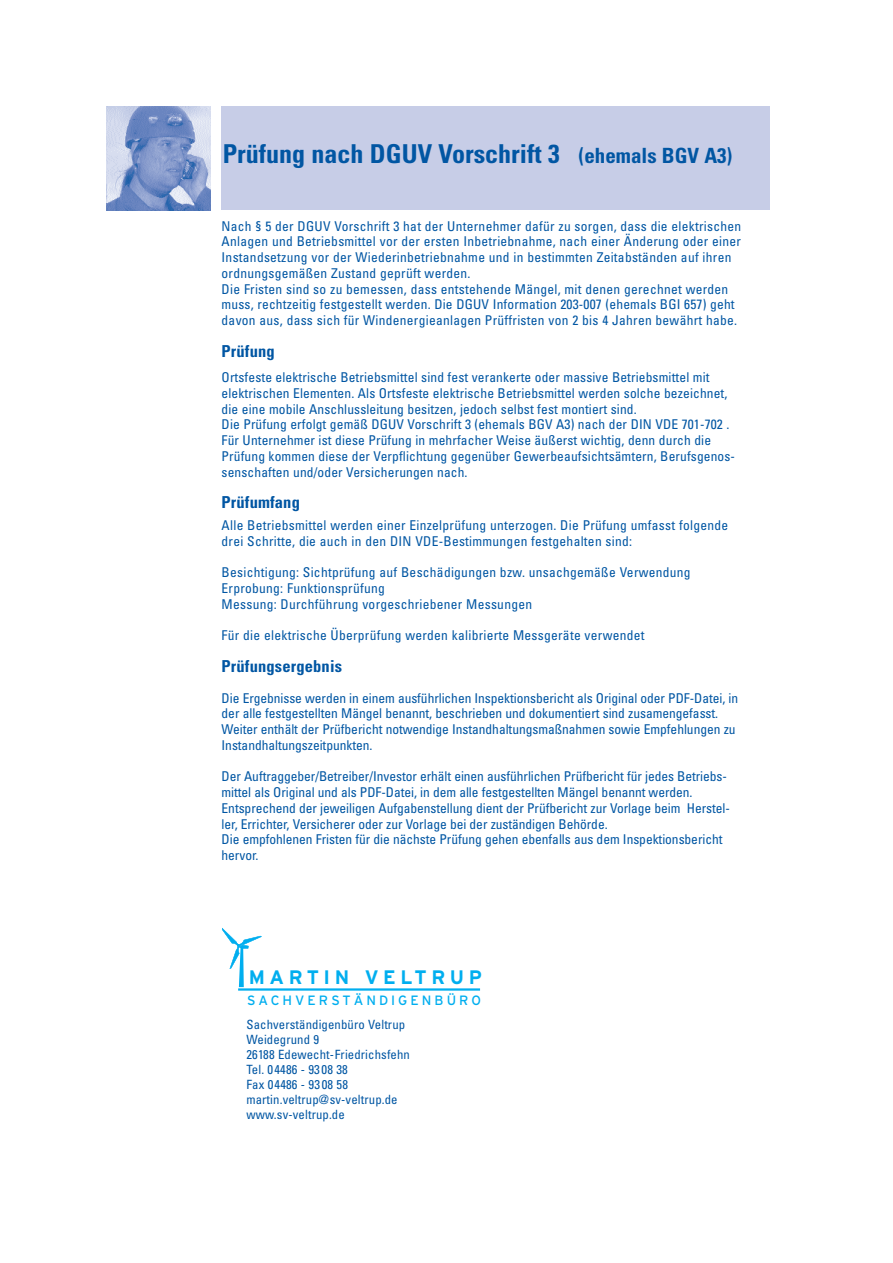
<style>
.page{position:relative;width:893px;height:1263px;background:#fff}
.page>*{position:absolute;margin:0;border:0;box-sizing:border-box;transform-origin:0 0}
.t1{font:700 condensed 26.1px "Univers";color:#0156a3}
.t2{font:700 19.5px "Interstate";letter-spacing:.235em;color:#00aeef}
.t3{font:700 condensed 16.5px "Univers";letter-spacing:.01em;color:#0156a3}
.t4{font:condensed 13.5px/15.8px "Univers";letter-spacing:.01em;color:#0156a3}
.t5{font:13.5px "Interstate";letter-spacing:.225em;color:#00aeef}
.t6{font:condensed 12.75px/15px "Univers";letter-spacing:.01em;color:#0156a3}
.s1{font-size:21px}
</style>
<div class="page">
<div style="left:221px;top:106px;width:548px;height:104px;background:#c7cde7"></div>
<img style="left:106px;top:106px;width:104px;height:104px">
<hr style="left:238px;top:988px;width:242px;height:3px;background:#00aeef">
<svg style="left:222px;top:928px;width:40px;height:59px"></svg>
<h1 class="t1" style="left:223px;top:144px;width:511px">Prüfung nach DGUV Vorschrift 3 <span class="s1">(ehemals BGV A3)</span></h1>
<p class="t4" style="left:222px;top:219px;width:521px">Nach § 5 der DGUV Vorschrift 3 hat der Unternehmer dafür zu sorgen, dass die elektrischen Anlagen und Betriebsmittel vor der ersten Inbetriebnahme, nach einer Änderung oder einer Instandsetzung vor der Wiederinbetriebnahme und in bestimmten Zeitabständen auf ihren ordnungsgemäßen Zustand geprüft werden.<br>Die Fristen sind so zu bemessen, dass entstehende Mängel, mit denen gerechnet werden muss, rechtzeitig festgestellt werden. Die DGUV Information 203-007 (ehemals BGI 657) geht davon aus, dass sich für Windenergieanlagen Prüffristen von 2 bis 4 Jahren bewährt habe.</p>
<p class="t3" style="left:222px;top:345px;width:55px">Prüfung</p>
<p class="t4" style="left:222px;top:370px;width:515px">Ortsfeste elektrische Betriebsmittel sind fest verankerte oder massive Betriebsmittel mit elektrischen Elementen. Als Ortsfeste elektrische Betriebsmittel werden solche bezeichnet, die eine mobile Anschlussleitung besitzen, jedoch selbst fest montiert sind.<br>Die Prüfung erfolgt gemäß DGUV Vorschrift 3 (ehemals BGV A3) nach der DIN VDE 701-702 .<br>Für Unternehmer ist diese Prüfung in mehrfacher Weise äußerst wichtig, denn durch die Prüfung kommen diese der Verpflichtung gegenüber Gewerbeaufsichtsämtern, Berufsgenos&shy;senschaften und/oder Versicherungen nach.</p>
<p class="t3" style="left:222px;top:496px;width:80px">Prüfumfang</p>
<p class="t4" style="left:222px;top:519px;width:508px">Alle Betriebsmittel werden einer Einzelprüfung unterzogen. Die Prüfung umfasst folgende drei Schritte, die auch in den DIN VDE-Bestimmungen festgehalten sind:</p>
<p class="t4" style="left:222px;top:566px;width:470px">Besichtigung: Sichtprüfung auf Beschädigungen bzw. unsachgemäße Verwendung<br>Erprobung: Funktionsprüfung<br>Messung: Durchführung vorgeschriebener Messungen</p>
<p class="t4" style="left:222px;top:629px;width:424px">Für die elektrische Überprüfung werden kalibrierte Messgeräte verwendet</p>
<p class="t3" style="left:222px;top:660px;width:122px">Prüfungsergebnis</p>
<p class="t4" style="left:222px;top:691px;width:518px">Die Ergebnisse werden in einem ausführlichen Inspektionsbericht als Original oder PDF-Datei, in der alle festgestellten Mängel benannt, beschrieben und dokumentiert sind zusamengefasst.<br>Weiter enthält der Prüfbericht notwendige Instandhaltungsmaßnahmen sowie Empfehlungen zu Instandhaltungszeitpunkten.</p>
<p class="t4" style="left:222px;top:770px;width:510px">Der Auftraggeber/Betreiber/Investor erhält einen ausführlichen Prüfbericht für jedes Betriebs&shy;mittel als Original und als PDF-Datei, in dem alle festgestellten Mängel benannt werden.<br>Entsprechend der jeweiligen Aufgabenstellung dient der Prüfbericht zur Vorlage beim Herstel&shy;ler, Errichter, Versicherer oder zur Vorlage bei der zuständigen Behörde.<br>Die empfohlenen Fristen für die nächste Prüfung gehen ebenfalls aus dem Inspektionsbericht hervor.</p>
<h2 class="t2" style="left:249px;top:966px;width:235px">MARTIN VELTRUP</h2>
<p class="t5" style="left:247px;top:992px;width:235px">SACHVERSTÄNDIGENBÜRO</p>
<p class="t6" style="left:246px;top:1018px;width:165px">Sachverständigenbüro Veltrup<br>Weidegrund 9<br>26188 Edewecht-Friedrichsfehn<br>Tel. 04486 - 93 08 38<br>Fax 04486 - 93 08 58 martin.veltrup@sv-veltrup.de www.sv-veltrup.de</p>
</div>
